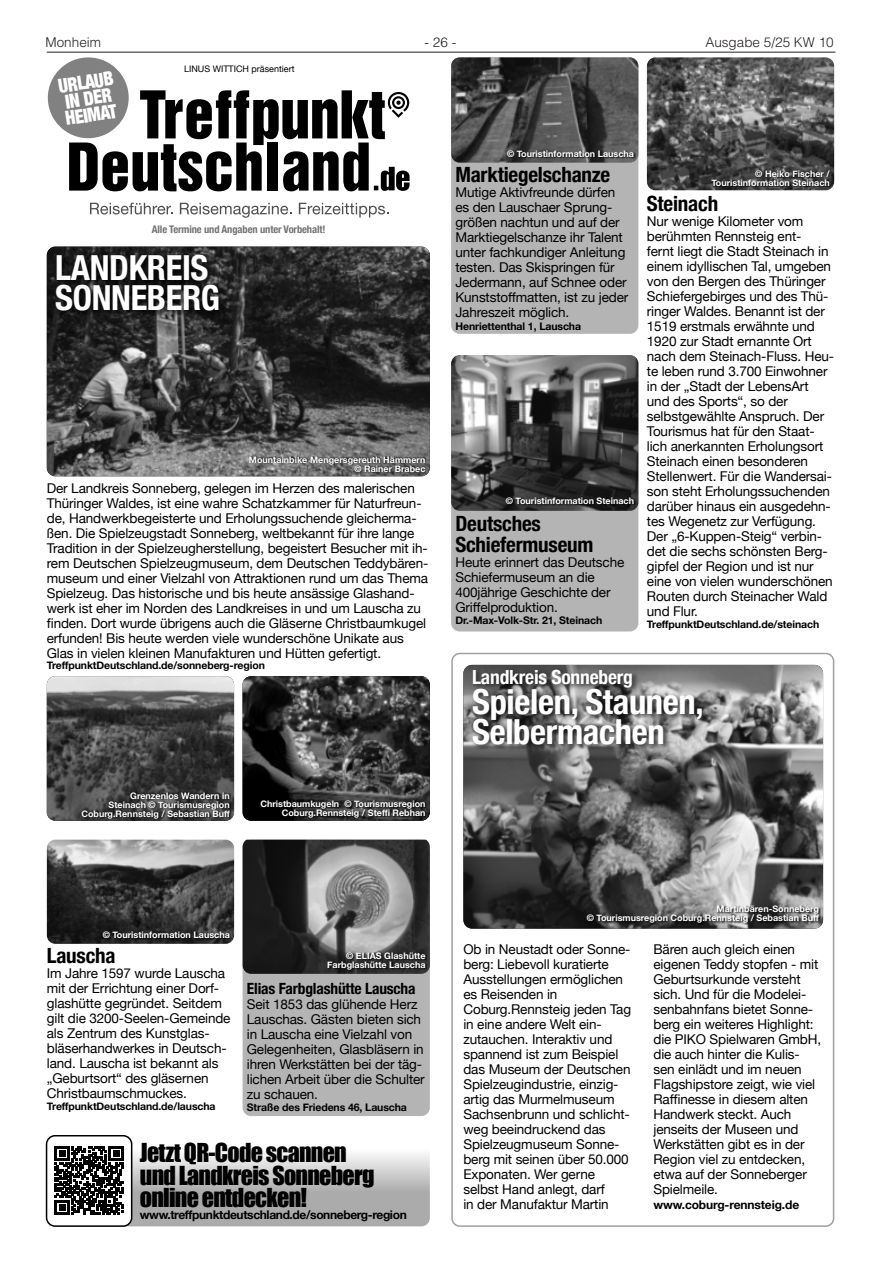
<style>
.page{position:relative;width:881px;height:1263px;background:#fff}
.page>*{position:absolute;margin:0;border:0;box-sizing:border-box;transform-origin:0 0}
.t1{font:700 condensed 34.5px/30px "Helvetica Neue";letter-spacing:-.01em;color:#fff}
.t2{font:24px/22.5px "Impact";letter-spacing:-.03em;color:#000}
.t3{font:700 condensed 21px/21px "Helvetica Neue";letter-spacing:-.01em;color:#000}
.t4{font:700 condensed 19.5px "Helvetica Neue";letter-spacing:-.01em;color:#fff}
.t5{font:900 condensed 19.5px/16.5px "Helvetica Neue";color:#fff;scale:.9 1}
.t6{font:700 condensed 15.45px "Helvetica Neue";letter-spacing:-.01em;color:#000}
.t7{font:13.5px/15px "Helvetica Neue";letter-spacing:-.01em;color:#000}
.t8{font:300 13.5px "Helvetica LT";color:#231f20}
.t9{font:700 12px "Helvetica Neue";letter-spacing:-.03em;color:#000}
.t10{font:700 12px "Helvetica Neue";letter-spacing:-.01em;color:#000}
.t11{font:700 10.5px "Helvetica Neue";letter-spacing:-.01em;color:#000}
.t12{font:700 condensed 10.5px "Helvetica Neue";letter-spacing:-.01em;color:#737373}
.t13{font:700 9px/9px "Helvetica Neue";color:#fff;text-align:right}
.t14{font:9px "Helvetica Neue";color:#000}
</style>
<div class="page">
<hr style="left:47px;top:52px;width:788px;height:1px;background:#231f20">
<svg style="left:47px;top:1135px;width:382px;height:91px"></svg>
<div style="left:47px;top:1136px;width:85px;height:90px;background:#fff;border-radius:9px"></div>
<svg style="left:55px;top:1146px;width:68px;height:68px"></svg>
<div style="left:46px;top:1135px;width:86px;height:92px;border:2px solid #000;border-radius:9px"></div>
<div style="left:48px;top:57px;width:81px;height:81px;background:#818181;border-radius:50%"></div>
<svg style="left:90px;top:203px;width:83px;height:11px"></svg>
<svg style="left:180px;top:203px;width:111px;height:15px"></svg>
<svg style="left:299px;top:203px;width:89px;height:14px"></svg>
<svg style="left:69px;top:90px;width:340px;height:101px"></svg>
<img style="left:242px;top:676px;width:187px;height:145px">
<svg style="left:261px;top:800px;width:165px;height:18px;background:#1d1d1d"></svg>
<img style="left:47px;top:676px;width:187px;height:145px">
<svg style="left:81px;top:792px;width:149px;height:27px;background:#313131"></svg>
<img style="left:47px;top:247px;width:382px;height:229px">
<svg style="left:249px;top:456px;width:177px;height:16px;background:#555"></svg>
<div style="left:54px;top:253px;width:172px;height:65px;background:#000;opacity:.75"></div>
<img style="left:47px;top:840px;width:187px;height:104px">
<svg style="left:102px;top:932px;width:129px;height:9px"></svg>
<div style="left:242px;top:840px;width:187px;height:276px;background:#b4b4b4;border-radius:9px"></div>
<img style="left:242px;top:840px;width:187px;height:134px">
<svg style="left:327px;top:952px;width:100px;height:19px;background:#252525"></svg>
<div style="left:451px;top:355px;width:187px;height:276px;background:#b4b4b4;border-radius:9px"></div>
<img style="left:451px;top:355px;width:187px;height:156px">
<svg style="left:505px;top:497px;width:130px;height:9px"></svg>
<img style="left:463px;top:665px;width:359px;height:263px">
<div style="left:451px;top:653px;width:382px;height:574px;border:2px solid #a0a0a0;border-radius:8px"></div>
<svg style="left:586px;top:906px;width:234px;height:19px;background:#4b4b4b"></svg>
<div style="left:471px;top:668px;width:238px;height:84px;background:#000;opacity:.75"></div>
<img style="left:646px;top:57px;width:187px;height:133px">
<svg style="left:711px;top:171px;width:119px;height:16px;background:#303030"></svg>
<div style="left:451px;top:57px;width:187px;height:277px;background:#b4b4b4;border-radius:9px"></div>
<img style="left:451px;top:57px;width:187px;height:106px">
<svg style="left:506px;top:150px;width:129px;height:9px"></svg>
<p class="t8" style="left:45px;top:34px;width:57px">Monheim</p>
<p class="t8" style="left:424px;top:34px;width:33px">- 26 -</p>
<p class="t8" style="left:705px;top:34px;width:130px">Ausgabe 5/25 KW 10</p>
<h3 class="t5" style="left:57px;top:77px;width:63px;rotate:-9deg">URLAUB<br>IN DER<br>HEIMAT</h3>
<p class="t14" style="left:184px;top:63px;width:112px">LINUS WITTICH präsentiert</p>
<p class="t12" style="left:152px;top:220px;width:175px">Alle Termine und Angaben unter Vorbehalt!</p>
<h1 class="t1" style="left:55px;top:250px;width:166px">LANDKREIS<br>SONNEBERG</h1>
<p class="t13" style="left:249px;top:455px;width:178px">Mountainbike Mengersgereuth Hämmern © Rainer Brabec</p>
<p class="t7" style="left:47px;top:482px;width:383px">Der Landkreis Sonneberg, gelegen im Herzen des malerischen Thüringer Waldes, ist eine wahre Schatzkammer für Naturfreun&shy;de, Handwerkbegeisterte und Erholungssuchende gleicherma&shy;ßen. Die Spielzeugstadt Sonneberg, weltbekannt für ihre lange Tradition in der Spielzeugherstellung, begeistert Besucher mit ih&shy;rem Deutschen Spielzeugmuseum, dem Deutschen Teddybären&shy;museum und einer Vielzahl von Attraktionen rund um das Thema Spielzeug. Das historische und bis heute ansässige Glashand&shy;werk ist eher im Norden des Landkreises in und um Lauscha zu finden. Dort wurde übrigens auch die Gläserne Christbaumkugel erfunden! Bis heute werden viele wunderschöne Unikate aus Glas in vielen kleinen Manufakturen und Hütten gefertigt.</p>
<p class="t11" style="left:47px;top:657px;width:219px">TreffpunktDeutschland.de/sonneberg-region</p>
<p class="t13" style="left:81px;top:791px;width:150px">Grenzenlos Wandern in<br>Steinach © Tourismusregion<br>Coburg.Rennsteig / Sebastian Buff</p>
<p class="t13" style="left:260px;top:800px;width:166px">Christbaumkugeln © Tourismusregion<br>Coburg.Rennsteig / Steffi Rebhan</p>
<p class="t13" style="left:507px;top:150px;width:129px">© Touristinformation Lauscha</p>
<h3 class="t3" style="left:455px;top:163px;width:156px">Marktiegelschanze</h3>
<p class="t7" style="left:455px;top:186px;width:174px">Mutige Aktivfreunde dürfen es den Lauschaer Sprung&shy;größen nachtun und auf der<br>Marktiegelschanze ihr Talent unter fachkundiger Anleitung testen. Das Skispringen für<br>Jedermann, auf Schnee oder<br>Kunststoffmatten, ist zu jeder<br>Jahreszeit möglich.</p>
<p class="t11" style="left:455px;top:317px;width:127px">Henriettenthal 1, Lauscha</p>
<p class="t13" style="left:505px;top:497px;width:130px">© Touristinformation Steinach</p>
<h3 class="t3" style="left:455px;top:512px;width:139px">Deutsches<br>Schiefermuseum</h3>
<p class="t7" style="left:455px;top:556px;width:170px">Heute erinnert das Deutsche<br>Schiefermuseum an die<br>400jährige Geschichte der<br>Griffelproduktion.</p>
<p class="t11" style="left:455px;top:612px;width:148px">Dr.-Max-Volk-Str. 21, Steinach</p>
<p class="t13" style="left:711px;top:169px;width:120px">© Heiko Fischer /<br>Touristinformation Steinach</p>
<h3 class="t3" style="left:646px;top:191px;width:73px">Steinach</h3>
<p class="t7" style="left:646px;top:214px;width:189px">Nur wenige Kilometer vom berühmten Rennsteig ent-<br>fernt liegt die Stadt Steinach in einem idyllischen Tal, umgeben von den Bergen des Thüringer<br>Schiefergebirges und des Thü&shy;ringer Waldes. Benannt ist der<br>1519 erstmals erwähnte und<br>1920 zur Stadt ernannte Ort nach dem Steinach-Fluss. Heu&shy;te leben rund 3.700 Einwohner in der „Stadt der LebensArt und des Sports“, so der selbstgewählte Anspruch. Der<br>Tourismus hat für den Staat&shy;lich anerkannten Erholungsort<br>Steinach einen besonderen<br>Stellenwert. Für die Wandersai&shy;son steht Erholungssuchenden darüber hinaus ein ausgedehn&shy;tes Wegenetz zur Verfügung.<br>Der „6-Kuppen-Steig“ verbin&shy;det die sechs schönsten Berg&shy;gipfel der Region und ist nur eine von vielen wunderschönen<br>Routen durch Steinacher Wald und Flur.</p>
<p class="t11" style="left:646px;top:616px;width:174px">TreffpunktDeutschland.de/steinach</p>
<h3 class="t4" style="left:472px;top:660px;width:162px">Landkreis Sonneberg</h3>
<h1 class="t1" style="left:472px;top:684px;width:233px">Spielen, Staunen,<br>Selbermachen</h1>
<p class="t13" style="left:103px;top:931px;width:129px">© Touristinformation Lauscha</p>
<h3 class="t3" style="left:47px;top:944px;width:70px">Lauscha</h3>
<p class="t7" style="left:47px;top:967px;width:185px">Im Jahre 1597 wurde Lauscha mit der Errichtung einer Dorf&shy;glashütte gegründet. Seitdem gilt die 3200-Seelen-Gemeinde als Zentrum des Kunstglas&shy;bläserhandwerkes in Deutsch&shy;land. Lauscha ist bekannt als „Geburtsort“ des gläsernen<br>Christbaumschmuckes.</p>
<p class="t11" style="left:47px;top:1098px;width:170px">TreffpunktDeutschland.de/lauscha</p>
<p class="t13" style="left:327px;top:951px;width:100px">© ELIAS Glashütte<br>Farbglashütte Lauscha</p>
<p class="t6" style="left:247px;top:976px;width:170px">Elias Farbglashütte Lauscha</p>
<p class="t7" style="left:247px;top:997px;width:179px">Seit 1853 das glühende Herz<br>Lauschas. Gästen bieten sich in Lauscha eine Vielzahl von<br>Gelegenheiten, Glasbläsern in ihren Werkstätten bei der täg&shy;lichen Arbeit über die Schulter zu schauen.</p>
<p class="t11" style="left:247px;top:1099px;width:162px">Straße des Friedens 46, Lauscha</p>
<h2 class="t2" style="left:140px;top:1141px;width:236px">Jetzt QR-Code scannen und Landkreis Sonneberg online entdecken!</h2>
<p class="t9" style="left:140px;top:1206px;width:268px">www.treffpunktdeutschland.de/sonneberg-region</p>
<p class="t13" style="left:586px;top:905px;width:234px">Martinbären-Sonneberg<br>© Tourismusregion Coburg.Rennsteig / Sebastian Buff</p>
<p class="t7" style="left:463px;top:942px;width:169px">Ob in Neustadt oder Sonne&shy;berg: Liebevoll kuratierte<br>Ausstellungen ermöglichen es Reisenden in<br>Coburg.Rennsteig jeden Tag in eine andere Welt ein&shy;zutauchen. Interaktiv und spannend ist zum Beispiel das Museum der Deutschen<br>Spielzeugindustrie, einzig&shy;artig das Murmelmuseum<br>Sachsenbrunn und schlicht&shy;weg beeindruckend das<br>Spielzeugmuseum Sonne&shy;berg mit seinen über 50.000<br>Exponaten. Wer gerne selbst Hand anlegt, darf<br>in der Manufaktur Martin</p>
<p class="t7" style="left:653px;top:942px;width:169px">Bären auch gleich einen eigenen Teddy stopfen - mit<br>Geburtsurkunde versteht sich. Und für die Modelei&shy;senbahnfans bietet Sonne&shy;berg ein weiteres Highlight: die PIKO Spielwaren GmbH, die auch hinter die Kulis&shy;sen einlädt und im neuen<br>Flagshipstore zeigt, wie viel<br>Raffinesse in diesem alten<br>Handwerk steckt. Auch jenseits der Museen und<br>Werkstätten gibt es in der<br>Region viel zu entdecken, etwa auf der Sonneberger<br>Spielmeile.</p>
<p class="t10" style="left:653px;top:1195px;width:147px">www.coburg-rennsteig.de</p>
</div>
